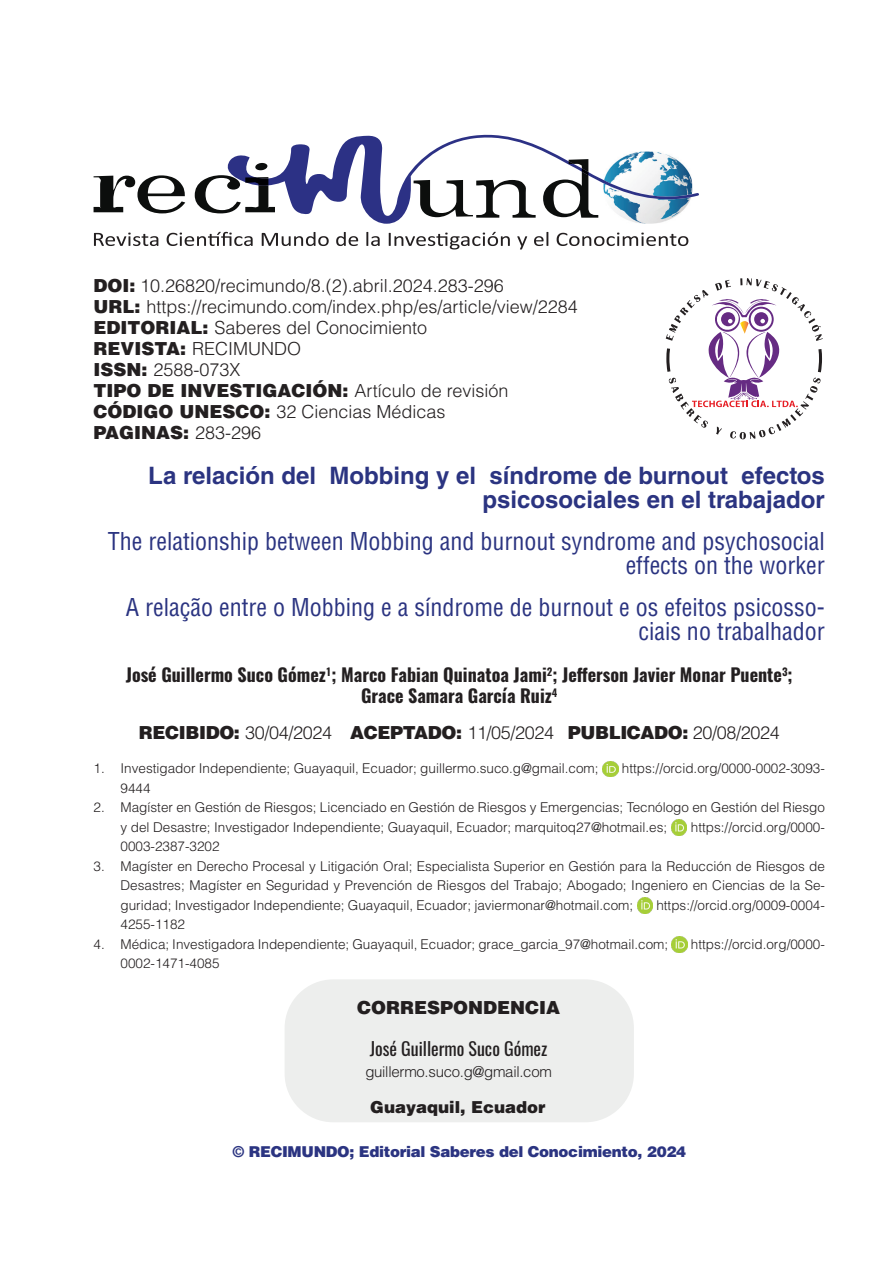
<style>
.page{position:relative;width:893px;height:1263px;background:#fff}
.page>*{position:absolute;margin:0;border:0;box-sizing:border-box;transform-origin:0 0}
.t1{font:condensed 24px/24px "Helvetica LT Std";color:#2b3481;text-align:right}
.t2{font:700 24px/24px "Helvetica LT Std";color:#2b3481;text-align:right}
.t3{font:300 18px "Helvetica LT Std";color:#231f20}
.t4{font:700 18px "Oswald";color:#231f20}
.t5{font:900 18px "Helvetica LT Std";color:#231f20}
.t6{font:300 18px "Helvetica LT Std";letter-spacing:-.02em;color:#231f20}
.t7{font:18px "Oswald";color:#231f20}
.t8{font:900 16.5px "Helvetica LT Std";color:#231f20}
.t9{font:900 15px "Helvetica LT Std";letter-spacing:-.02em;color:#2b3481}
.t10{font:300 15px "Helvetica LT Std";letter-spacing:-.02em;color:#231f20}
.t11{font:300 13.5px/19.5px "Helvetica LT Std";color:#231f20}
.s1{font-weight:900}
.s2{font-weight:300}
</style>
<div class="page">
<svg style="left:94px;top:175px;width:91px;height:38px"></svg>
<svg style="left:195px;top:134px;width:504px;height:90px"></svg>
<svg style="left:94px;top:233px;width:64px;height:13px"></svg>
<svg style="left:167px;top:232px;width:86px;height:14px"></svg>
<svg style="left:262px;top:232px;width:67px;height:14px"></svg>
<svg style="left:336px;top:232px;width:22px;height:14px"></svg>
<svg style="left:366px;top:232px;width:14px;height:14px"></svg>
<svg style="left:389px;top:232px;width:121px;height:17px"></svg>
<svg style="left:517px;top:236px;width:10px;height:13px"></svg>
<svg style="left:534px;top:232px;width:14px;height:14px"></svg>
<svg style="left:557px;top:233px;width:131px;height:13px"></svg>
<img style="left:602px;top:761px;width:16px;height:16px">
<img style="left:671px;top:820px;width:16px;height:15px">
<img style="left:637px;top:898px;width:16px;height:15px">
<img style="left:672px;top:937px;width:15px;height:15px">
<div style="left:285px;top:979px;width:349px;height:143px;background:#edeeed;border-radius:49px"></div>
<svg style="left:666px;top:278px;width:157px;height:161px"></svg>
<p class="t3" style="left:94px;top:274px;width:412px"><span class="s1">DOI:</span> 10.26820/recimundo/8.(2).abril.2024.283-296</p>
<p class="t3" style="left:94px;top:295px;width:486px"><span class="s1">URL:</span> https://recimundo.com/index.php/es/article/view/2284</p>
<p class="t3" style="left:94px;top:316px;width:335px"><span class="s1">EDITORIAL:</span> Saberes del Conocimiento</p>
<p class="t3" style="left:94px;top:337px;width:209px"><span class="s1">REVISTA:</span> RECIMUNDO</p>
<p class="t3" style="left:94px;top:358px;width:149px"><span class="s1">ISSN:</span> 2588-073X</p>
<p class="t5" style="left:94px;top:378px;width:416px">TIPO DE INVESTIGACIÓN: <span class="s2">Artículo de revisión</span></p>
<p class="t3" style="left:94px;top:400px;width:354px"><span class="s1">CÓDIGO UNESCO:</span> 32 Ciencias Médicas</p>
<p class="t5" style="left:94px;top:420px;width:169px">PAGINAS: <span class="s2">283-296</span></p>
<p class="t2" style="left:148px;top:463px;width:678px">La relación del Mobbing y el síndrome de burnout efectos psicosociales en el trabajador</p>
<p class="t1" style="left:108px;top:529px;width:719px">The relationship between Mobbing and burnout syndrome and psychosocial effects on the worker</p>
<p class="t1" style="left:126px;top:595px;width:701px">A relação entre o Mobbing e a síndrome de burnout e os efeitos psicosso&shy;ciais no trabalhador</p>
<p class="t4" style="left:126px;top:665px;width:669px">José Guillermo Suco Gómez<sup>1</sup>; Marco Fabian Quinatoa Jami<sup>2</sup>; Jefferson Javier Monar Puente<sup>3</sup>;</p>
<p class="t4" style="left:361px;top:686px;width:198px">Grace Samara García Ruiz<sup>4</sup></p>
<p class="t6" style="left:139px;top:721px;width:642px"><span class="s1">RECIBIDO:</span> 30/04/2024 <span class="s1">ACEPTADO:</span> 11/05/2024 <span class="s1">PUBLICADO:</span> 20/08/2024</p>
<p class="t11" style="left:94px;top:758px;width:507px">1. Investigador Independiente; Guayaquil, Ecuador; guillermo.suco.g@gmail.com;</p>
<p class="t11" style="left:622px;top:758px;width:205px">https://orcid.org/0000-0002-3093-</p>
<p class="t11" style="left:121px;top:778px;width:32px">9444</p>
<p class="t11" style="left:121px;top:797px;width:706px;text-indent:-27px">2. Magíster en Gestión de Riesgos; Licenciado en Gestión de Riesgos y Emergencias; Tecnólogo en Gestión del Riesgo y del Desastre; Investigador Independiente; Guayaquil, Ecuador; marquitoq27@hotmail.es;</p>
<p class="t11" style="left:691px;top:817px;width:136px">https://orcid.org/0000-</p>
<p class="t11" style="left:121px;top:836px;width:101px">0003-2387-3202</p>
<p class="t11" style="left:121px;top:856px;width:706px;text-align:justify;text-indent:-27px">3. Magíster en Derecho Procesal y Litigación Oral; Especialista Superior en Gestión para la Reducción de Riesgos de Desastres; Magíster en Seguridad y Prevención de Riesgos del Trabajo; Abogado; Ingeniero en Ciencias de la Se&shy;guridad; Investigador Independiente; Guayaquil, Ecuador; javiermonar@hotmail.com;</p>
<p class="t11" style="left:656px;top:895px;width:170px">https://orcid.org/0009-0004-</p>
<p class="t11" style="left:121px;top:914px;width:66px">4255-1182</p>
<p class="t11" style="left:94px;top:934px;width:576px">4. Médica; Investigadora Independiente; Guayaquil, Ecuador; grace_garcia_97@hotmail.com;</p>
<p class="t11" style="left:691px;top:934px;width:136px">https://orcid.org/0000-</p>
<p class="t11" style="left:121px;top:953px;width:101px">0002-1471-4085</p>
<p class="t5" style="left:357px;top:996px;width:204px">CORRESPONDENCIA</p>
<p class="t7" style="left:370px;top:1032px;width:179px">José Guillermo Suco Gómez</p>
<p class="t10" style="left:365px;top:1062px;width:188px">guillermo.suco.g@gmail.com</p>
<p class="t8" style="left:370px;top:1096px;width:177px">Guayaquil, Ecuador</p>
<p class="t9" style="left:232px;top:1142px;width:455px">© RECIMUNDO; Editorial Saberes del Conocimiento, 2024</p>
</div>
